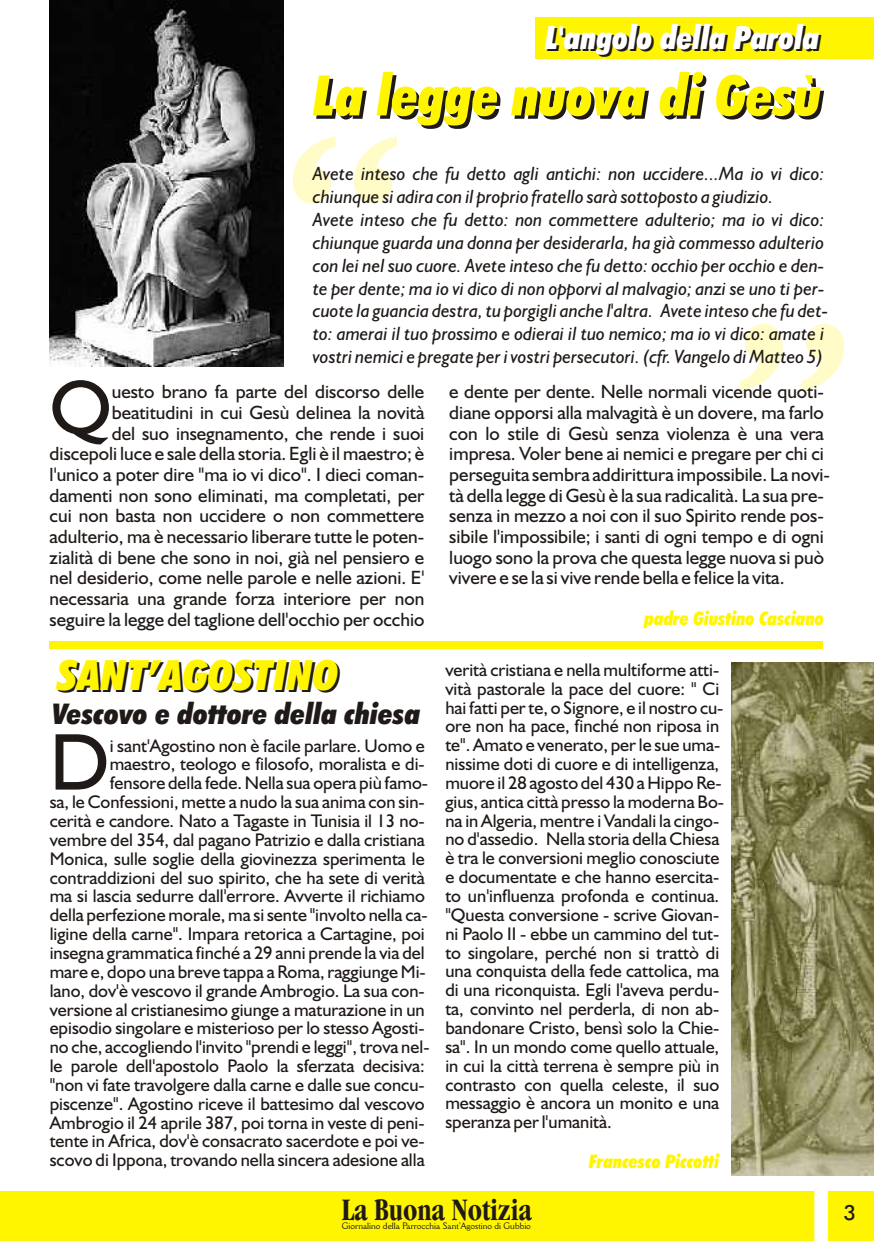
<style>
.page{position:relative;width:874px;height:1241px;background:#fff}
.page>*{position:absolute;margin:0;border:0;box-sizing:border-box;transform-origin:0 0}
.t1{font:80.85px "Humanst 521 BT";color:#1f1a17}
.t2{font:77.52px "Humanst 521 BT";color:#1f1a17}
.t3{font:56px "Futura X Blk Cn It BT";color:#fff500}
.t4{font:41.82px "Futura X Blk Cn It BT";color:#fff500;scale:1.07 1}
.t5{font:700 condensed 32.38px "Garamond";color:#1f1a17;scale:.88 1}
.t6{font:32.2px "Futura X Blk Cn It BT";color:#fff}
.t7{font:28.53px "Futura X Blk Cn It BT";color:#1f1a17;scale:1.07 1}
.t8{font:21px "Futura Md BT";color:#1f1a17}
.t9{font:19.25px/20.7px "Humanst 521 BT";color:#1f1a17;text-align:right}
.t10{font:italic 19.25px/22.9px "Humanst 521 BT";color:#1f1a17}
.t11{font:18.72px "Futura X Blk Cn It BT";color:#fff500}
.t12{font:18.38px/18.9px "Humanst 521 BT";color:#1f1a17;text-align:right}
.t13{font:9.1px "Della Robbia BT";color:#1f1a17}
</style>
<div class="page">
<div style="left:0;top:1191px;width:873px;height:50px;background:#fff500"></div>
<svg style="left:814px;top:1191px;width:13px;height:50px"></svg>
<div style="left:535px;top:17px;width:338px;height:42px;background:#fff500"></div>
<svg style="left:740px;top:324px;width:103px;height:67px"></svg>
<svg style="left:293px;top:136px;width:103px;height:67px"></svg>
<hr style="left:0;top:0;width:1px;height:1191px;background:#fffcd6">
<hr style="left:0;top:0;width:1px;height:571px;background:#fff500">
<img style="left:50px;top:1px;width:233px;height:365px">
<div style="left:50px;top:641px;width:772px;height:8px;background:#fff500"></div>
<img style="left:731px;top:663px;width:142px;height:513px">
<h3 class="t6" style="left:545px;top:24px;width:275px">L'angolo della Parola</h3>
<h3 class="t3" style="left:313px;top:73px;width:509px">La legge nuova di Gesù</h3>
<p class="t10" style="left:313px;top:163px;width:517px">Avete inteso che fu detto agli antichi: non uccidere...Ma io vi dico: chiunque si adira con il proprio fratello sarà sottoposto a giudizio.<br>Avete inteso che fu detto: non commettere adulterio; ma io vi dico: chiunque guarda una donna per desiderarla, ha già commesso adulterio con lei nel suo cuore. Avete inteso che fu detto: occhio per occhio e den&shy;te per dente; ma io vi dico di non opporvi al malvagio; anzi se uno ti per&shy;cuote la guancia destra, tu porgigli anche l'altra. Avete inteso che fu det&shy;to: amerai il tuo prossimo e odierai il tuo nemico; ma io vi dico: amate i vostri nemici e pregate per i vostri persecutori. (cfr. Vangelo di Matteo 5)</p>
<h2 class="t2" style="left:50px;top:375px;width:64px">Q</h2>
<p class="t9" style="left:112px;top:383px;width:314px">uesto brano fa parte del discorso delle</p>
<p class="t9" style="left:50px;top:403px;width:376px">beatitudini in cui Gesù delinea la novità<br>del suo insegnamento, che rende i suoi discepoli luce e sale della storia. Egli è il maestro; è l'unico a poter dire "ma io vi dico". I dieci coman&shy;damenti non sono eliminati, ma completati, per cui non basta non uccidere o non commettere adulterio, ma è necessario liberare tutte le poten&shy;zialità di bene che sono in noi, già nel pensiero e nel desiderio, come nelle parole e nelle azioni. E' necessaria una grande forza interiore per non seguire la legge del taglione dell'occhio per occhio</p>
<h3 class="t4" style="left:57px;top:658px;width:264px">SANT’AGOSTINO</h3>
<h3 class="t7" style="left:52px;top:703px;width:346px">Vescovo e dottore della chiesa</h3>
<h1 class="t1" style="left:50px;top:728px;width:61px">D</h1>
<p class="t12" style="left:110px;top:737px;width:316px">i sant'Agostino non è facile parlare. Uomo e</p>
<p class="t12" style="left:50px;top:756px;width:381px">maestro, teologo e filosofo, moralista e di-<br>fensore della fede. Nella sua opera più famo-<br>sa, le Confessioni, mette a nudo la sua anima con sin&shy;cerità e candore. Nato a Tagaste in Tunisia il 13 no&shy;vembre del 354, dal pagano Patrizio e dalla cristiana Monica, sulle soglie della giovinezza sperimenta le contraddizioni del suo spirito, che ha sete di verità ma si lascia sedurre dall'errore. Avverte il richiamo della perfezione morale, ma si sente "involto nella ca&shy;ligine della carne". Impara retorica a Cartagine, poi insegna grammatica finché a 29 anni prende la via del mare e, dopo una breve tappa a Roma, raggiunge Mi&shy;lano, dov'è vescovo il grande Ambrogio. La sua con&shy;versione al cristianesimo giunge a maturazione in un episodio singolare e misterioso per lo stesso Agosti&shy;no che, accogliendo l'invito "prendi e leggi", trova nel&shy;le parole dell'apostolo Paolo la sferzata decisiva: "non vi fate travolgere dalla carne e dalle sue concu&shy;piscenze". Agostino riceve il battesimo dal vescovo Ambrogio il 24 aprile 387, poi torna in veste di peni&shy;tente in Africa, dov'è consacrato sacerdote e poi ve&shy;scovo di Ippona, trovando nella sincera adesione alla</p>
<p class="t9" style="left:449px;top:383px;width:382px;text-align:left">e dente per dente. Nelle normali vicende quoti&shy;diane opporsi alla malvagità è un dovere, ma farlo con lo stile di Gesù senza violenza è una vera impresa. Voler bene ai nemici e pregare per chi ci perseguita sembra addirittura impossibile. La novi&shy;tà della legge di Gesù è la sua radicalità. La sua pre&shy;senza in mezzo a noi con il suo Spirito rende pos&shy;sibile l'impossibile; i santi di ogni tempo e di ogni luogo sono la prova che questa legge nuova si può vivere e se la si vive rende bella e felice la vita.</p>
<p class="t11" style="left:644px;top:611px;width:181px">padre Giustino Casciano</p>
<p class="t12" style="left:445px;top:661px;width:280px;text-align:left">verità cristiana e nella multiforme atti&shy;vità pastorale la pace del cuore: " Ci hai fatti per te, o Signore, e il nostro cu&shy;ore non ha pace, finché non riposa in te". Amato e venerato, per le sue uma&shy;nissime doti di cuore e di intelligenza, muore il 28 agosto del 430 a Hippo Re&shy;gius, antica città presso la moderna Bo&shy;na in Algeria, mentre i Vandali la cingo&shy;no d'assedio. Nella storia della Chiesa è tra le conversioni meglio conosciute e documentate e che hanno esercita&shy;to un'influenza profonda e continua. "Questa conversione - scrive Giovan&shy;ni Paolo II - ebbe un cammino del tut&shy;to singolare, perché non si trattò di una conquista della fede cattolica, ma di una riconquista. Egli l'aveva perdu&shy;ta, convinto nel perderla, di non ab&shy;bandonare Cristo, bensì solo la Chie&shy;sa". In un mondo come quello attuale, in cui la città terrena è sempre più in contrasto con quella celeste, il suo messaggio è ancora un monito e una speranza per l'umanità.</p>
<p class="t11" style="left:589px;top:1154px;width:131px">Francesco Piccotti</p>
<h3 class="t5" style="left:342px;top:1195px;width:217px">La Buona Notizia</h3>
<p class="t13" style="left:342px;top:1222px;width:190px">Giornalino della Parrocchia Sant’Agostino di Gubbio</p>
<p class="t8" style="left:843px;top:1204px;width:14px">3</p>
</div>
